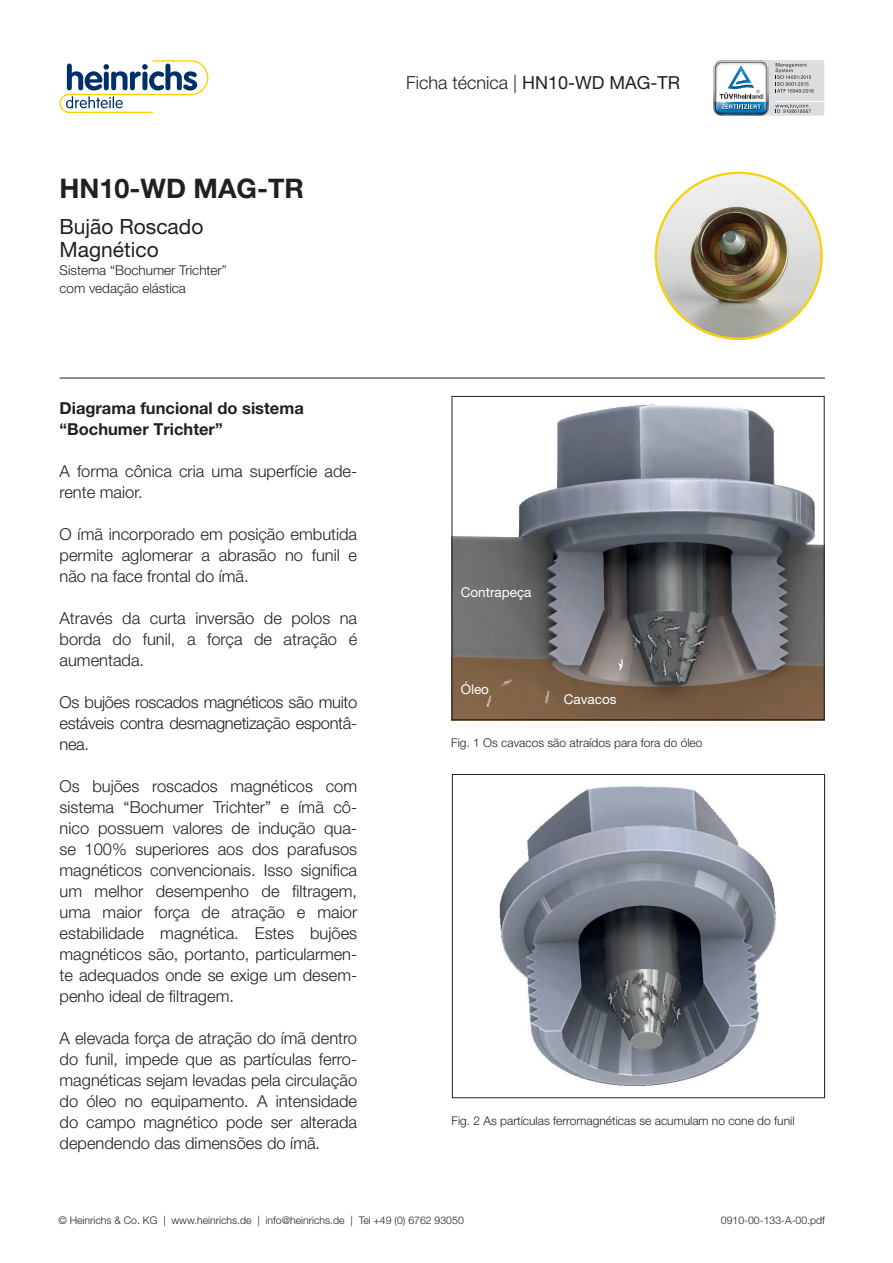
<style>
.page{position:relative;width:893px;height:1263px;background:#fff}
.page>*{position:absolute;margin:0;border:0;box-sizing:border-box;transform-origin:0 0}
.t1{font:700 27px "Helvetica Neue LT Pro";color:#231f20}
.t2{font:21px/22.5px "Helvetica Neue LT Pro";color:#231f20}
.t3{font:300 18px "Helvetica Neue LT Pro";color:#231f20}
.t4{font:300 16.5px/21px "Helvetica Neue LT Pro";color:#231f20;text-align:justify}
.t5{font:700 16.5px/21px "Helvetica Neue LT Pro";color:#231f20}
.t6{font:300 13.5px/18px "Helvetica Neue LT Pro";color:#231f20}
.t7{font:13.5px "Helvetica Neue LT Pro";color:#fff}
.t8{font:300 12px "Helvetica Neue LT Pro";color:#231f20}
.t9{font:300 10.5px "Helvetica Neue LT Pro";color:#231f20}
.s1{font-weight:400}
</style>
<div class="page">
<svg style="left:59px;top:60px;width:150px;height:54px"></svg>
<hr style="left:60px;top:378px;width:765px;height:1px;background:#231f20">
<img style="left:655px;top:172px;width:168px;height:168px;border-radius:84px">
<img style="left:454px;top:404px;width:369px;height:314px">
<div style="left:452px;top:396px;width:373px;height:324px;border:1px solid #231f20"></div>
<img style="left:499px;top:786px;width:277px;height:301px">
<div style="left:452px;top:774px;width:373px;height:324px;border:1px solid #231f20"></div>
<svg style="left:713px;top:60px;width:112px;height:56px"></svg>
<h1 class="t1" style="left:60px;top:172px;width:246px">HN10-WD MAG-TR</h1>
<p class="t2" style="left:60px;top:215px;width:145px">Bujão Roscado<br>Magnético</p>
<p class="t6" style="left:60px;top:260px;width:169px">Sistema “Bochumer Trichter” com vedação elástica</p>
<p class="t5" style="left:60px;top:397px;width:246px">Diagrama funcional do sistema “Bochumer Trichter”</p>
<p class="t4" style="left:60px;top:460px;width:299px">A forma cônica cria uma superfície ade&shy;rente maior.</p>
<p class="t4" style="left:60px;top:523px;width:299px">O ímã incorporado em posição embutida permite aglomerar a abrasão no funil e não na face frontal do ímã.</p>
<p class="t4" style="left:60px;top:607px;width:299px">Através da curta inversão de polos na borda do funil, a força de atração é aumentada.</p>
<p class="t4" style="left:60px;top:691px;width:299px">Os bujões roscados magnéticos são muito estáveis contra desmagnetização espontâ&shy;nea.</p>
<p class="t4" style="left:60px;top:775px;width:299px">Os bujões roscados magnéticos com sistema “Bochumer Trichter” e ímã cô&shy;nico possuem valores de indução qua&shy;se 100% superiores aos dos parafusos magnéticos convencionais. Isso significa um melhor desempenho de filtragem, uma maior força de atração e maior estabilidade magnética. Estes bujões magnéticos são, portanto, particularmen&shy;te adequados onde se exige um desem&shy;penho ideal de filtragem.</p>
<p class="t4" style="left:60px;top:1027px;width:299px">A elevada força de atração do ímã dentro do funil, impede que as partículas ferro&shy;magnéticas sejam levadas pela circulação do óleo no equipamento. A intensidade do campo magnético pode ser alterada dependendo das dimensões do ímã.</p>
<p class="t3" style="left:406px;top:71px;width:276px">Ficha técnica | <span class="s1">HN10-WD MAG-TR</span></p>
<p class="t7" style="left:461px;top:584px;width:72px">Contrapeça</p>
<p class="t7" style="left:461px;top:681px;width:30px">Óleo</p>
<p class="t7" style="left:564px;top:691px;width:54px">Cavacos</p>
<p class="t8" style="left:451px;top:735px;width:253px">Fig. 1 Os cavacos são atraídos para fora do óleo</p>
<p class="t8" style="left:452px;top:1113px;width:344px">Fig. 2 As partículas ferromagnéticas se acumulam no cone do funil</p>
<p class="t9" style="left:58px;top:1214px;width:407px">© Heinrichs &amp; Co. KG | www.heinrichs.de | info@heinrichs.de | Tel +49 (0) 6762 93050</p>
<p class="t9" style="left:721px;top:1214px;width:106px">0910-00-133-A-00.pdf</p>
</div>
